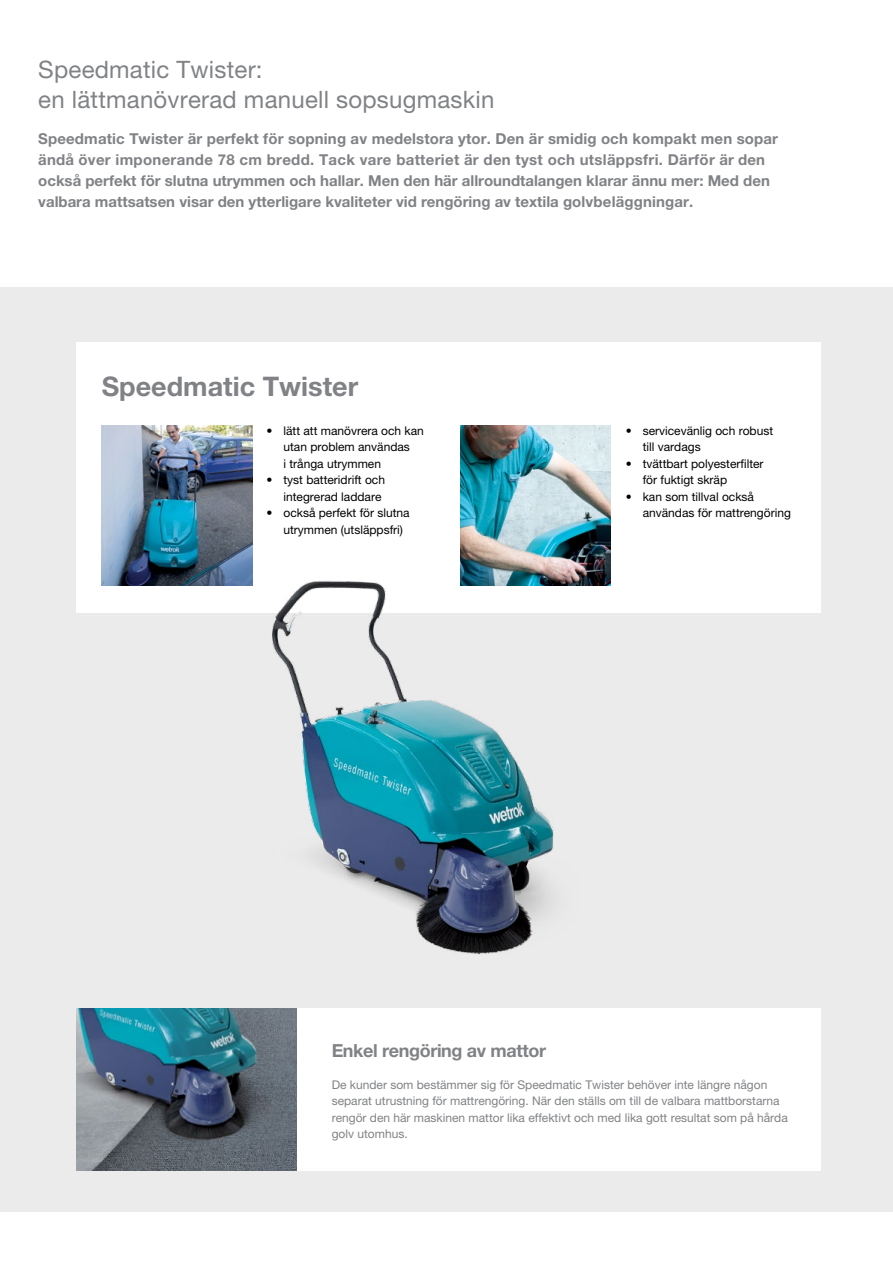
<style>
.page{position:relative;width:893px;height:1263px;background:#fff}
.page>*{position:absolute;margin:0;border:0;box-sizing:border-box;transform-origin:0 0}
.t1{font:700 27px "Helvetica Neue LT Pro";color:#808285}
.t2{font:24px/30px "Helvetica Neue LT Pro";letter-spacing:.01em;color:#808285}
.t3{font:700 18px "Helvetica Neue LT Pro";letter-spacing:-.02em;color:#808285}
.t4{font:700 15px/21px "Helvetica Neue LT Pro";letter-spacing:.01em;color:#808285}
.t5{font:12px/16.5px "Helvetica Neue LT Pro";color:#000}
.t6{font:12px/16.5px "Helvetica Neue LT Pro";color:#808285}
</style>
<div class="page">
<div style="left:0;top:287px;width:893px;height:925px;background:#ebebec"></div>
<div style="left:76px;top:1008px;width:745px;height:162px;background:#fff"></div>
<div style="left:76px;top:342px;width:745px;height:270px;background:#fff"></div>
<img style="left:256px;top:580px;width:358px;height:375px">
<img style="left:102px;top:426px;width:150px;height:159px">
<img style="left:460px;top:426px;width:151px;height:159px">
<img style="left:76px;top:1008px;width:220px;height:162px">
<h2 class="t2" style="left:38px;top:54px;width:458px">Speedmatic Twister:<br>en lättmanövrerad manuell sopsugmaskin</h2>
<p class="t4" style="left:38px;top:128px;width:741px">Speedmatic Twister är perfekt för sopning av medelstora ytor. Den är smidig och kompakt men sopar ändå över imponerande 78 cm bredd. Tack vare batteriet är den tyst och utsläppsfri. Därför är den också perfekt för slutna utrymmen och hallar. Men den här allroundtalangen klarar ännu mer: Med den valbara mattsatsen visar den ytterligare kvaliteter vid rengöring av textila golvbeläggningar.</p>
<h1 class="t1" style="left:102px;top:370px;width:258px">Speedmatic Twister</h1>
<p class="t5" style="left:283px;top:422px;width:142px;text-indent:-17px">• lätt att manövrera och kan utan problem användas<br>i trånga utrymmen</p>
<p class="t5" style="left:266px;top:471px;width:120px;text-align:right">• tyst batteridrift och integrerad laddare</p>
<p class="t5" style="left:283px;top:504px;width:128px;text-indent:-17px">• också perfekt för slutna utrymmen (utsläppsfri)</p>
<p class="t5" style="left:643px;top:422px;width:132px;text-indent:-17px">• servicevänlig och robust till vardags</p>
<p class="t5" style="left:643px;top:455px;width:122px;text-indent:-17px">• tvättbart polyesterfilter för fuktigt skräp</p>
<p class="t5" style="left:643px;top:488px;width:150px;text-indent:-17px">• kan som tillval också användas för mattrengöring</p>
<p class="t3" style="left:332px;top:1039px;width:216px">Enkel rengöring av mattor</p>
<p class="t6" style="left:332px;top:1076px;width:458px">De kunder som bestämmer sig för Speedmatic Twister behöver inte längre någon separat utrustning för mattrengöring. När den ställs om till de valbara mattborstarna rengör den här maskinen mattor lika effektivt och med lika gott resultat som på hårda golv utomhus.</p>
</div>
